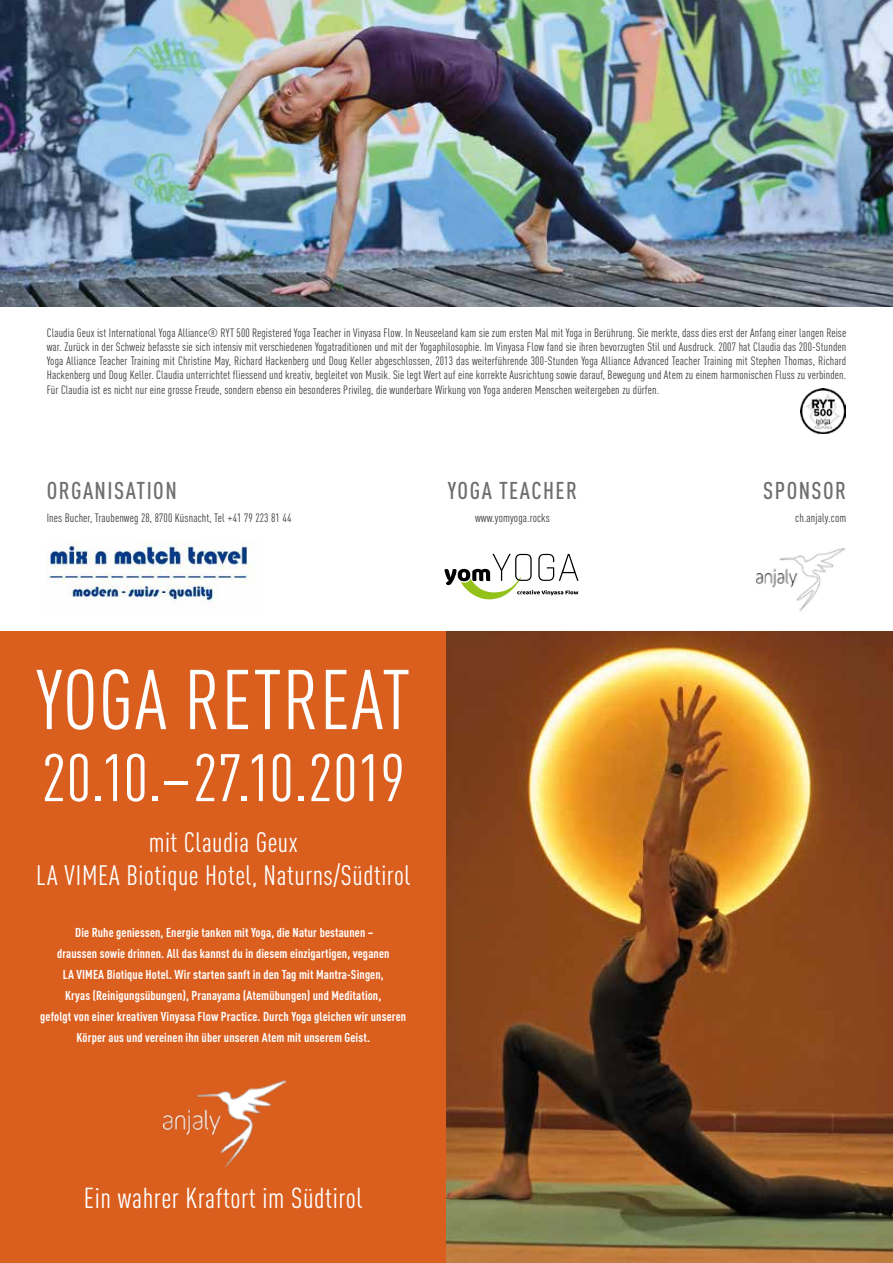
<style>
.page{position:relative;width:893px;height:1263px;background:#fff}
.page>*{position:absolute;margin:0;border:0;box-sizing:border-box;transform-origin:0 0}
.t1{font:condensed 83.25px "DIN Pro";letter-spacing:.015em;color:#fff}
.t2{font:condensed 66px "DIN Pro";color:#fff;scale:1.05 1}
.t3{font:condensed 28.5px "DIN Pro";letter-spacing:.02em;color:#fff}
.t4{font:condensed 27.75px/33px "DIN Pro";letter-spacing:.02em;color:#fff;text-align:center}
.t5{font:500 condensed 24px "DIN Pro";letter-spacing:.06em;color:#6e6e6e}
.t6{font:700 condensed 12.75px/21px "DIN Pro";letter-spacing:.01em;color:#fff;text-align:center}
.t7{font:condensed 12px/14.2px "DIN Pro";letter-spacing:.01em;color:#3a3a39;text-align:justify}
</style>
<div class="page">
<div style="left:0;top:631px;width:446px;height:632px;background:#da5f1f"></div>
<img style="left:164px;top:1080px;width:122px;height:87px">
<img style="left:446px;top:631px;width:447px;height:632px">
<img style="left:0;top:0;width:893px;height:306px">
<img style="left:800px;top:388px;width:45px;height:45px">
<img style="left:47px;top:540px;width:206px;height:68px">
<img style="left:755px;top:548px;width:90px;height:63px">
<svg style="left:444px;top:554px;width:134px;height:46px"></svg>
<p class="t7" style="left:47px;top:324px;width:801px">Claudia Geux ist International Yoga Alliance® RYT 500 Registered Yoga Teacher in Vinyasa Flow. In Neuseeland kam sie zum ersten Mal mit Yoga in Berührung. Sie merkte, dass dies erst der Anfang einer langen Reise war. Zurück in der Schweiz befasste sie sich intensiv mit verschiedenen Yogatraditionen und mit der Yogaphilosophie. Im Vinyasa Flow fand sie ihren bevorzugten Stil und Ausdruck. 2007 hat Claudia das 200-Stunden Yoga Alliance Teacher Training mit Christine May, Richard Hackenberg und Doug Keller abgeschlossen, 2013 das weiterführende 300-Stunden Yoga Alliance Advanced Teacher Training mit Stephen Thomas, Richard Hackenberg und Doug Keller. Claudia unterrichtet fliessend und kreativ, begleitet von Musik. Sie legt Wert auf eine korrekte Ausrichtung sowie darauf, Bewegung und Atem zu einem harmonischen Fluss zu verbinden.<br>Für Claudia ist es nicht nur eine grosse Freude, sondern ebenso ein besonderes Privileg, die wunderbare Wirkung von Yoga anderen Menschen weitergeben zu dürfen.</p>
<h3 class="t5" style="left:47px;top:473px;width:131px">ORGANISATION</h3>
<p class="t7" style="left:47px;top:510px;width:246px">Ines Bucher, Traubenweg 28, 8700 Küsnacht, Tel +41 79 223 81 44</p>
<h3 class="t5" style="left:448px;top:473px;width:131px">YOGA TEACHER</h3>
<p class="t7" style="left:475px;top:510px;width:76px">www.yomyoga.rocks</p>
<h1 class="t1" style="left:36px;top:640px;width:376px">YOGA RETREAT</h1>
<h2 class="t2" style="left:41px;top:730px;width:348px">20.10.–27.10.2019</h2>
<h3 class="t4" style="left:36px;top:824px;width:376px">mit Claudia Geux<br>LA VIMEA Biotique Hotel, Naturns/Südtirol</h3>
<p class="t6" style="left:40px;top:921px;width:367px">Die Ruhe geniessen, Energie tanken mit Yoga, die Natur bestaunen –<br>draussen sowie drinnen. All das kannst du in diesem einzigartigen, veganen<br>LA VIMEA Biotique Hotel. Wir starten sanft in den Tag mit Mantra-Singen,<br>Kryas (Reinigungsübungen), Pranayama (Atemübungen) und Meditation,<br>gefolgt von einer kreativen Vinyasa Flow Practice. Durch Yoga gleichen wir unseren Körper aus und vereinen ihn über unseren Atem mit unserem Geist.</p>
<h3 class="t3" style="left:84px;top:1177px;width:280px">Ein wahrer Kraftort im Südtirol</h3>
<h3 class="t5" style="left:763px;top:473px;width:84px">SPONSOR</h3>
<p class="t7" style="left:795px;top:510px;width:52px">ch.anjaly.com</p>
</div>
